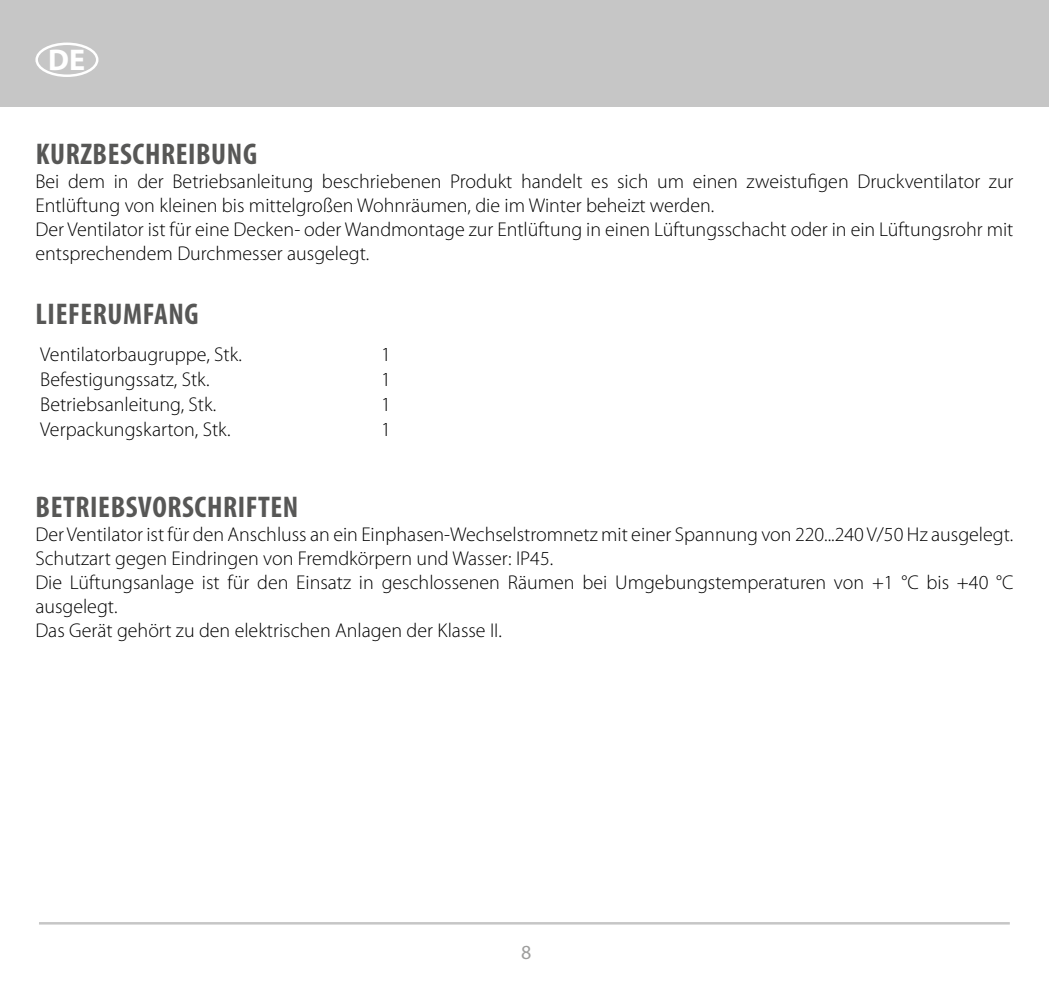
<style>
.page{position:relative;width:1049px;height:993px;background:#fff}
.page>*{position:absolute;margin:0;border:0;box-sizing:border-box;transform-origin:0 0}
.t1{font:700 condensed 30px "Myriad Pro";letter-spacing:.02em;color:#575756}
.t2{font:700 30px "Myriad Pro";color:#fff}
.t3{font:300 20px/24px "Myriad Pro";color:#000}
.t4{font:20px "Myriad Pro";color:#9d9d9c}
</style>
<div class="page">
<div style="left:0;top:0;width:1049px;height:106px;background:#c6c6c6"></div>
<hr style="left:39px;top:921px;width:971px;height:3px;background:#c6c6c6">
<div style="left:35px;top:43px;width:63px;height:34px;border:2px solid #fff;border-radius:50%"></div>
<h1 class="t2" style="left:48px;top:40px;width:38px">DE</h1>
<h1 class="t1" style="left:36px;top:135px;width:223px">KURZBESCHREIBUNG</h1>
<p class="t3" style="left:35px;top:170px;width:979px">Bei dem in der Betriebsanleitung beschriebenen Produkt handelt es sich um einen zweistufigen Druckventilator zur Entlüftung von kleinen bis mittelgroßen Wohnräumen, die im Winter beheizt werden.<br>Der Ventilator ist für eine Decken- oder Wandmontage zur Entlüftung in einen Lüftungsschacht oder in ein Lüftungsrohr mit entsprechendem Durchmesser ausgelegt.</p>
<h1 class="t1" style="left:36px;top:295px;width:165px">LIEFERUMFANG</h1>
<p class="t3" style="left:40px;top:342px;width:203px">Ventilatorbaugruppe, Stk.</p>
<p class="t3" style="left:381px;top:342px;width:11px">1</p>
<p class="t3" style="left:40px;top:367px;width:171px">Befestigungssatz, Stk.</p>
<p class="t3" style="left:381px;top:367px;width:11px">1</p>
<p class="t3" style="left:40px;top:392px;width:178px">Betriebsanleitung, Stk.</p>
<p class="t3" style="left:381px;top:392px;width:11px">1</p>
<p class="t3" style="left:40px;top:417px;width:192px">Verpackungskarton, Stk.</p>
<p class="t3" style="left:381px;top:417px;width:11px">1</p>
<h1 class="t1" style="left:36px;top:487px;width:264px">BETRIEBSVORSCHRIFTEN</h1>
<p class="t3" style="left:35px;top:522px;width:979px">Der Ventilator ist für den Anschluss an ein Einphasen-Wechselstromnetz mit einer Spannung von 220...240 V/50 Hz ausgelegt.<br>Schutzart gegen Eindringen von Fremdkörpern und Wasser: IP45.<br>Die Lüftungsanlage ist für den Einsatz in geschlossenen Räumen bei Umgebungstemperaturen von +1 °C bis +40 °C ausgelegt.<br>Das Gerät gehört zu den elektrischen Anlagen der Klasse II.</p>
<p class="t4" style="left:521px;top:939px;width:12px">8</p>
</div>
